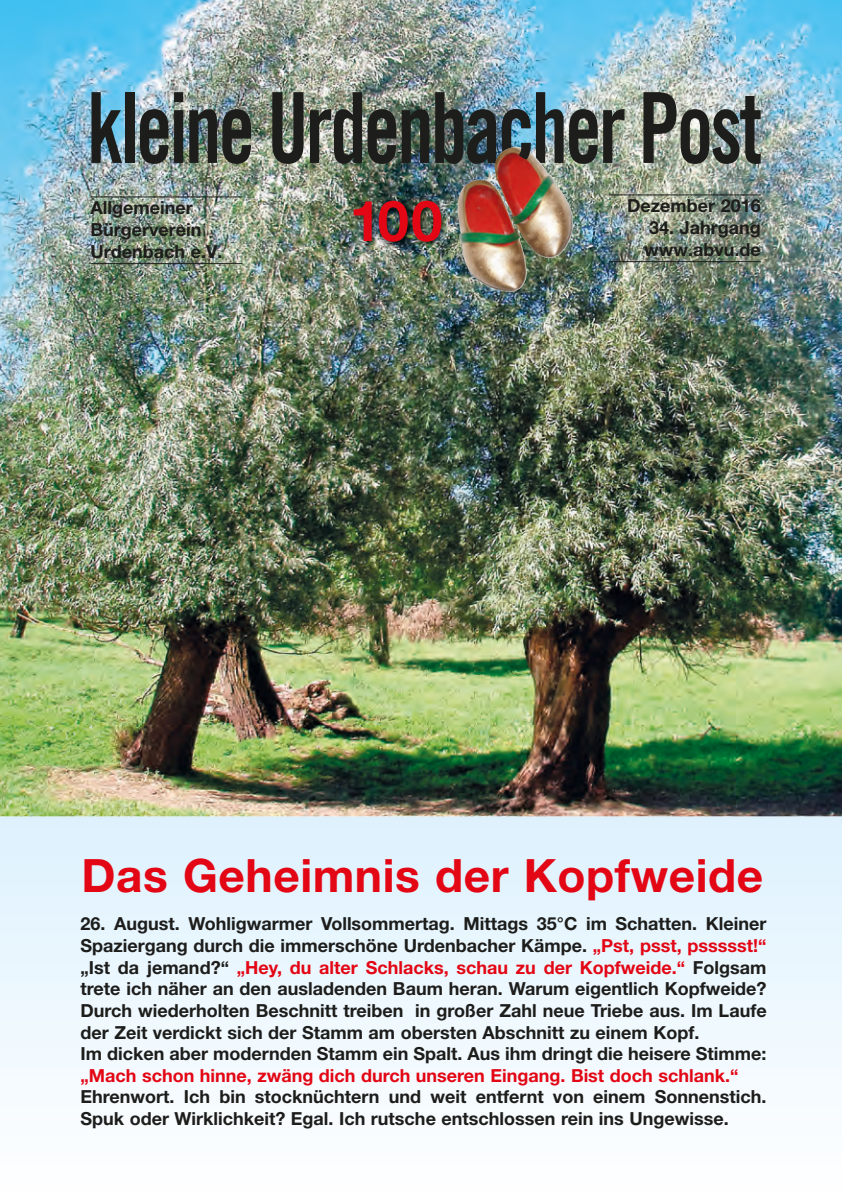
<style>
.page{position:relative;width:842px;height:1191px;background:#fff}
.page>*{position:absolute;margin:0;border:0;box-sizing:border-box;transform-origin:0 0}
.t1{font:98px "Trade Gothic LT Bold Cond Twenty";letter-spacing:-.035em;color:#1d1d1b;scale:.84 1}
.t2{font:700 56.4px "Helvetica Neue";color:#e30614}
.t3{font:700 46px "Helvetica Neue LT Std";letter-spacing:.01em;color:#e30614}
.t4{font:700 18px/21.6px "Helvetica Neue LT Std";color:#1d1d1b}
.t5{font:700 18px/21.6px "Helvetica Neue";color:#1d1d1b}
.t6{font:700 18px "Helvetica Neue LT Std";color:#e30614}
.s1{color:#e30614}
</style>
<div class="page">
<svg style="left:0;top:816px;width:842px;height:262px"></svg>
<img style="left:0;top:0;width:842px;height:816px">
<hr style="left:609px;top:194px;width:152px;height:1px;background:#1d1d1b">
<hr style="left:609px;top:261px;width:152px;height:1px;background:#1d1d1b">
<img style="left:349px;top:196px;width:100px;height:53px">
<img style="left:495px;top:147px;width:20px;height:48px">
<svg style="left:502px;top:109px;width:29px;height:50px"></svg>
<hr style="left:91px;top:196px;width:151px;height:1px;background:#1d1d1b">
<hr style="left:91px;top:263px;width:151px;height:1px;background:#1d1d1b">
<h1 class="t1" style="left:87px;top:68px;width:805px">kleine Urdenbacher Post</h1>
<h2 class="t2" style="left:350px;top:186px;width:94px">100</h2>
<p class="t5" style="left:627px;top:195px;width:135px">Dezember 2016</p>
<p class="t5" style="left:644px;top:216px;width:118px">34. Jahrgang www.abvu.de</p>
<p class="t5" style="left:91px;top:197px;width:133px">Allgemeiner<br>Bürgerverein<br>Urdenbach e.V.</p>
<h3 class="t3" style="left:82px;top:846px;width:683px">Das Geheimnis der Kopfweide</h3>
<p class="t4" style="left:81px;top:913px;width:688px">26. August. Wohligwarmer Vollsommertag. Mittags 35°C im Schatten. Kleiner Spaziergang durch die immerschöne Urdenbacher Kämpe. <span class="s1">„Pst, psst, pssssst!“ </span>„Ist da jemand?“ <span class="s1">„Hey, du alter Schlacks, schau zu der Kopfweide.“</span> Folgsam trete ich näher an den ausladenden Baum heran. Warum eigentlich Kopfweide?<br>Durch wiederholten Beschnitt treiben in großer Zahl neue Triebe aus. Im Laufe der Zeit verdickt sich der Stamm am obersten Abschnitt zu einem Kopf.<br>Im dicken aber modernden Stamm ein Spalt. Aus ihm dringt die heisere Stimme:</p>
<p class="t6" style="left:81px;top:1064px;width:659px">„Mach schon hinne, zwäng dich durch unseren Eingang. Bist doch schlank.“</p>
<p class="t4" style="left:81px;top:1085px;width:687px">Ehrenwort. Ich bin stocknüchtern und weit entfernt von einem Sonnenstich.<br>Spuk oder Wirklichkeit? Egal. Ich rutsche entschlossen rein ins Ungewisse.</p>
</div>
